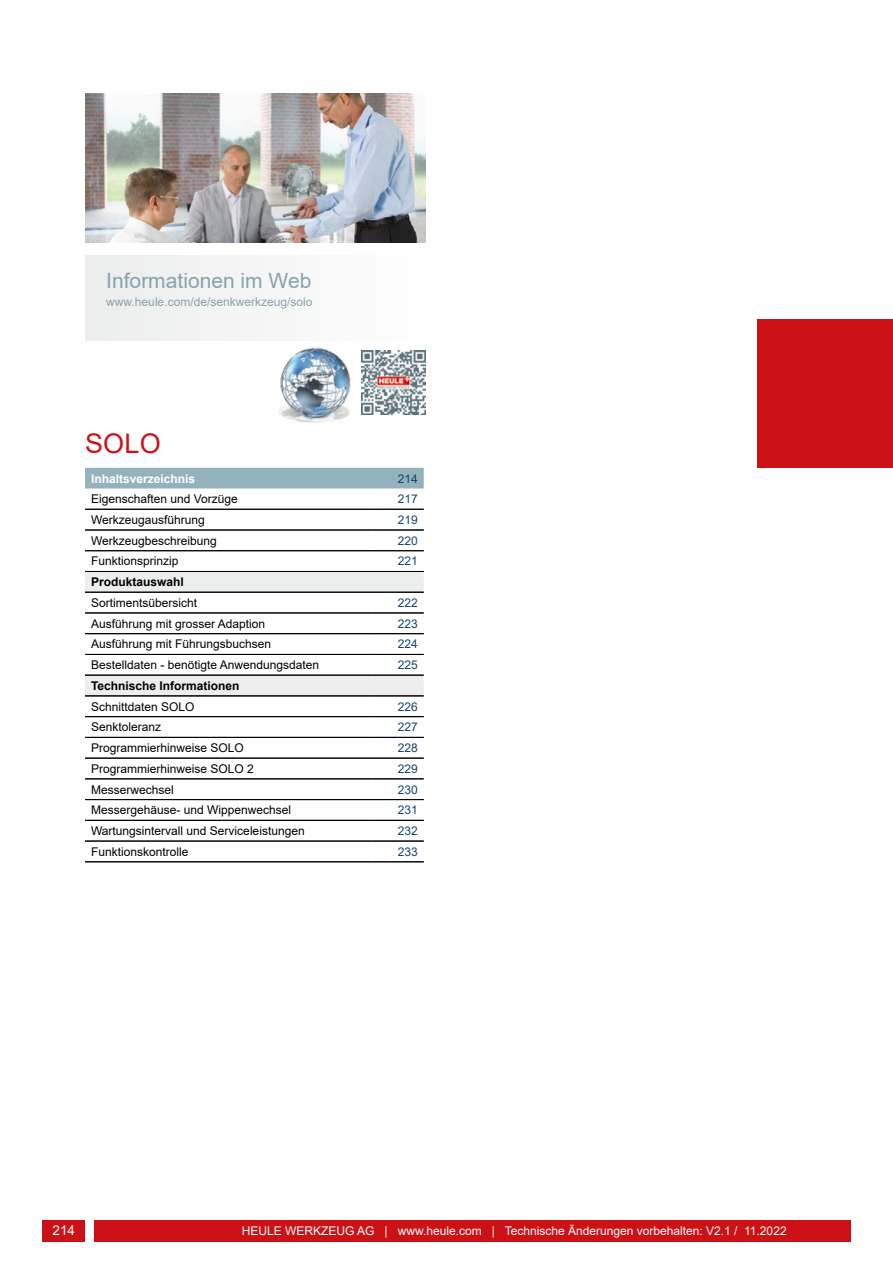
<style>
.page{position:relative;width:893px;height:1263px;background:#fff}
.page>*{position:absolute;margin:0;border:0;box-sizing:border-box;transform-origin:0 0}
.t1{font:27px "Arial";color:#cc1216}
.t2{font:21px "Arial";color:#88a3ac}
.t3{font:13.5px "Arial";color:#fff}
.t4{font:12px/20.7px "Arial";color:#000}
.t5{font:12px "Arial";color:#fff}
.t6{font:12px/20.7px "Arial";color:#154376;text-align:justify}
.t7{font:700 12px "Arial";color:#000}
.t8{font:12px "Arial";color:#88a3ac}
.t9{font:700 12px "Arial";color:#fff}
</style>
<div class="page">
<div style="left:43px;top:1220px;width:42px;height:22px;background:#cc1216"></div>
<div style="left:94px;top:1220px;width:756px;height:22px;background:#cc1216"></div>
<img style="left:85px;top:94px;width:340px;height:148px">
<img style="left:279px;top:347px;width:71px;height:75px">
<div style="left:757px;top:319px;width:136px;height:149px;background:#cc1216"></div>
<div style="left:85px;top:255px;width:340px;height:85px;background:#f5f5f5"></div>
<img style="left:361px;top:351px;width:64px;height:64px">
<div style="left:85px;top:468px;width:339px;height:20px;background:#94b2bc"></div>
<svg style="left:85px;top:572px;width:339px;height:123px"></svg>
<hr style="left:85px;top:509px;width:286px;height:1px;background:#000">
<hr style="left:371px;top:509px;width:53px;height:1px;background:#000">
<hr style="left:85px;top:530px;width:286px;height:1px;background:#000">
<hr style="left:371px;top:530px;width:53px;height:1px;background:#000">
<hr style="left:85px;top:550px;width:286px;height:1px;background:#000">
<hr style="left:371px;top:550px;width:53px;height:1px;background:#000">
<hr style="left:85px;top:571px;width:286px;height:1px;background:#000">
<hr style="left:371px;top:571px;width:53px;height:1px;background:#000">
<hr style="left:85px;top:592px;width:286px;height:1px;background:#000">
<hr style="left:371px;top:592px;width:53px;height:1px;background:#000">
<hr style="left:85px;top:612px;width:286px;height:1px;background:#000">
<hr style="left:371px;top:612px;width:53px;height:1px;background:#000">
<hr style="left:85px;top:633px;width:286px;height:1px;background:#000">
<hr style="left:371px;top:633px;width:53px;height:1px;background:#000">
<hr style="left:85px;top:654px;width:286px;height:1px;background:#000">
<hr style="left:371px;top:654px;width:53px;height:1px;background:#000">
<hr style="left:85px;top:675px;width:286px;height:1px;background:#000">
<hr style="left:371px;top:675px;width:53px;height:1px;background:#000">
<hr style="left:85px;top:695px;width:286px;height:1px;background:#000">
<hr style="left:371px;top:695px;width:53px;height:1px;background:#000">
<hr style="left:85px;top:716px;width:286px;height:1px;background:#000">
<hr style="left:371px;top:716px;width:53px;height:1px;background:#000">
<hr style="left:85px;top:737px;width:286px;height:1px;background:#000">
<hr style="left:371px;top:737px;width:53px;height:1px;background:#000">
<hr style="left:85px;top:758px;width:286px;height:1px;background:#000">
<hr style="left:371px;top:758px;width:53px;height:1px;background:#000">
<hr style="left:85px;top:778px;width:286px;height:1px;background:#000">
<hr style="left:371px;top:778px;width:53px;height:1px;background:#000">
<hr style="left:85px;top:799px;width:286px;height:1px;background:#000">
<hr style="left:371px;top:799px;width:53px;height:1px;background:#000">
<hr style="left:85px;top:820px;width:286px;height:1px;background:#000">
<hr style="left:371px;top:820px;width:53px;height:1px;background:#000">
<hr style="left:85px;top:841px;width:286px;height:1px;background:#000">
<hr style="left:371px;top:841px;width:53px;height:1px;background:#000">
<hr style="left:85px;top:861px;width:286px;height:1px;background:#000">
<hr style="left:371px;top:861px;width:53px;height:1px;background:#000">
<h2 class="t2" style="left:106px;top:272px;width:207px">Informationen im Web</h2>
<p class="t8" style="left:106px;top:297px;width:208px">www.heule.com/de/senkwerkzeug/solo</p>
<h1 class="t1" style="left:85px;top:433px;width:77px">SOLO</h1>
<p class="t9" style="left:91px;top:473px;width:106px">Inhaltsverzeichnis</p>
<p class="t4" style="left:91px;top:490px;width:148px">Eigenschaften und Vorzüge<br>Werkzeugausführung<br>Werkzeugbeschreibung<br>Funktionsprinzip</p>
<p class="t7" style="left:91px;top:577px;width:94px">Produktauswahl</p>
<p class="t4" style="left:91px;top:593px;width:230px">Sortimentsübersicht<br>Ausführung mit grosser Adaption Ausführung mit Führungsbuchsen Bestelldaten - benötigte Anwendungsdaten</p>
<p class="t7" style="left:91px;top:681px;width:150px">Technische Informationen</p>
<p class="t4" style="left:91px;top:697px;width:215px">Schnittdaten SOLO<br>Senktoleranz<br>Programmierhinweise SOLO<br>Programmierhinweise SOLO 2<br>Messerwechsel<br>Messergehäuse- und Wippenwechsel<br>Wartungsintervall und Serviceleistungen<br>Funktionskontrolle</p>
<p class="t6" style="left:398px;top:469px;width:22px">214<br>217<br>219<br>220<br>221</p>
<p class="t6" style="left:398px;top:593px;width:22px">222<br>223<br>224<br>225</p>
<p class="t6" style="left:398px;top:697px;width:22px">226<br>227<br>228<br>229<br>230<br>231<br>232<br>233</p>
<p class="t3" style="left:53px;top:1224px;width:24px">214</p>
<p class="t5" style="left:242px;top:1226px;width:546px">HEULE WERKZEUG AG | www.heule.com | Technische Änderungen vorbehalten: V2.1 / 11.2022</p>
</div>
